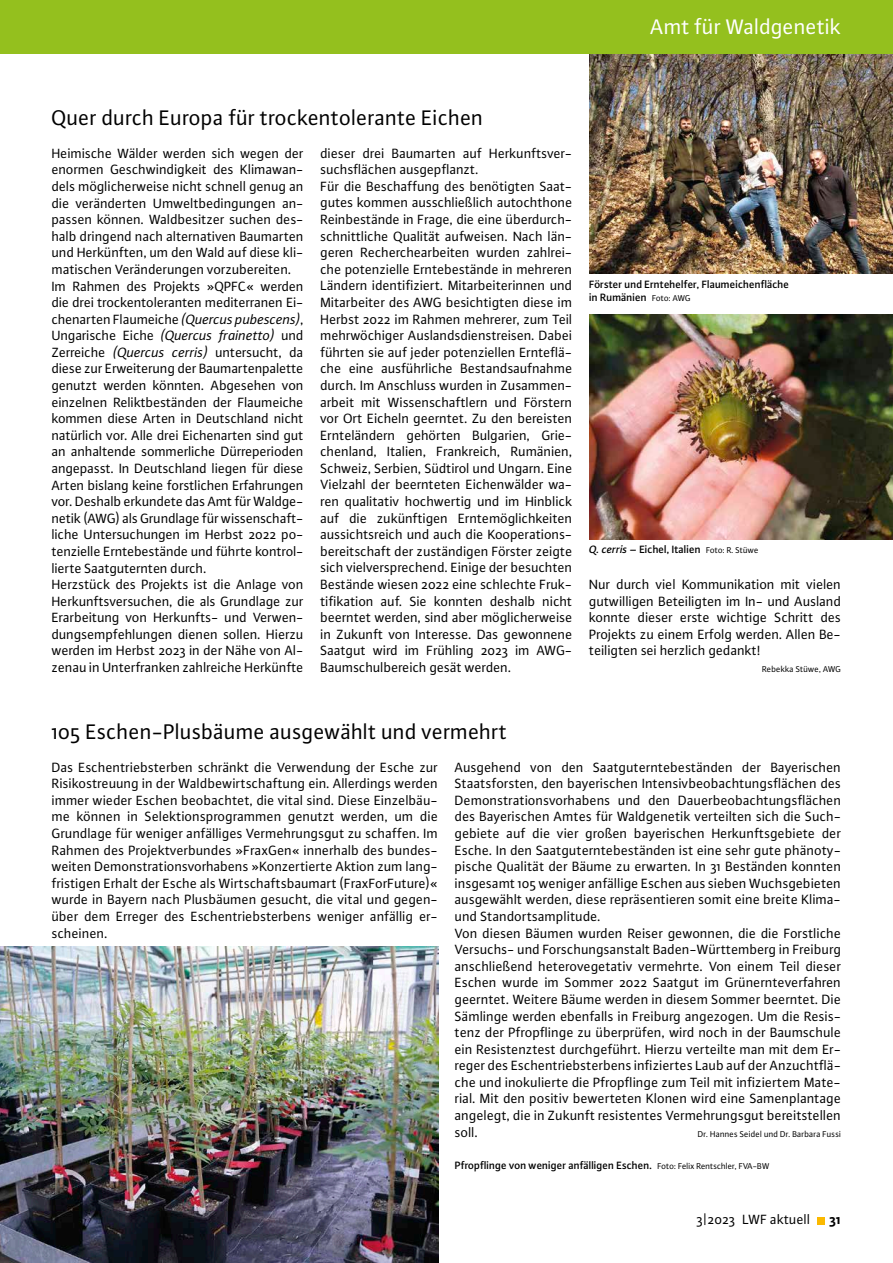
<style>
.page{position:relative;width:893px;height:1263px;background:#fff}
.page>*{position:absolute;margin:0;border:0;box-sizing:border-box;transform-origin:0 0}
.t1{font:22.5px "Plus Sans Pro";color:#000}
.t2{font:22.5px "Plus Sans Pro";letter-spacing:-.005em;color:#fff}
.t3{font:14.25px/16.6px "Plus Sans Pro";letter-spacing:-.005em;color:#000}
.t4{font:700 14.25px "Plus Sans Pro";color:#000}
.t5{font:500 11.25px/13.5px "Plus Sans Pro";letter-spacing:-.01em;color:#000}
.t6{font:9px "Plus Sans Pro";color:#000}
.s1{font-style:italic}
.s2{font-weight:400;font-size:9px}
</style>
<div class="page">
<img style="left:0;top:946px;width:438px;height:317px">
<img style="left:589px;top:53px;width:304px;height:221px">
<img style="left:589px;top:314px;width:304px;height:225px">
<div style="left:817px;top:1217px;width:8px;height:7px;background:#fbb900"></div>
<div style="left:0;top:0;width:893px;height:53px;background:#94c01e"></div>
<h1 class="t2" style="left:651px;top:12px;width:192px">Amt für Waldgenetik</h1>
<h1 class="t1" style="left:52px;top:102px;width:433px">Quer durch Europa für trockentolerante Eichen</h1>
<p class="t3" style="left:52px;top:144px;width:253px">Heimische Wälder werden sich wegen der enormen Geschwindigkeit des Klimawan&shy;dels möglicherweise nicht schnell genug an die veränderten Umweltbedingungen an&shy;passen können. Waldbesitzer suchen des&shy;halb dringend nach alternativen Baumarten und Herkünften, um den Wald auf diese kli&shy;matischen Veränderungen vorzubereiten.<br>Im Rahmen des Projekts »QPFC« werden die drei trockentoleranten mediterranen Ei&shy;chenarten Flaumeiche <span class="s1">(Quercus pubescens)</span>, Ungarische Eiche <span class="s1">(Quercus frainetto)</span> und Zerreiche <span class="s1">(Quercus cerris)</span> untersucht, da diese zur Erweiterung der Baumartenpalette genutzt werden könnten. Abgesehen von einzelnen Reliktbeständen der Flaumeiche kommen diese Arten in Deutschland nicht natürlich vor. Alle drei Eichenarten sind gut an anhaltende sommerliche Dürreperioden angepasst. In Deutschland liegen für diese Arten bislang keine forstlichen Erfahrungen vor. Deshalb erkundete das Amt für Waldge&shy;netik (AWG) als Grundlage für wissenschaft&shy;liche Untersuchungen im Herbst 2022 po&shy;tenzielle Erntebestände und führte kontrol&shy;lierte Saatguternten durch.<br>Herzstück des Projekts ist die Anlage von Herkunftsversuchen, die als Grundlage zur Erarbeitung von Herkunfts- und Verwen&shy;dungsempfehlungen dienen sollen. Hierzu werden im Herbst 2023 in der Nähe von Al&shy;zenau in Unterfranken zahlreiche Herkünfte</p>
<p class="t3" style="left:320px;top:144px;width:253px">dieser drei Baumarten auf Herkunftsver&shy;suchsflächen ausgepflanzt.<br>Für die Beschaffung des benötigten Saat&shy;gutes kommen ausschließlich autochthone Reinbestände in Frage, die eine überdurch&shy;schnittliche Qualität aufweisen. Nach län&shy;geren Recherchearbeiten wurden zahlrei&shy;che potenzielle Erntebestände in mehreren Ländern identifiziert. Mitarbeiterinnen und Mitarbeiter des AWG besichtigten diese im Herbst 2022 im Rahmen mehrerer, zum Teil mehrwöchiger Auslandsdienstreisen. Dabei führten sie auf jeder potenziellen Ernteflä&shy;che eine ausführliche Bestandsaufnahme durch. Im Anschluss wurden in Zusammen&shy;arbeit mit Wissenschaftlern und Förstern vor Ort Eicheln geerntet. Zu den bereisten Ernteländern gehörten Bulgarien, Grie&shy;chenland, Italien, Frankreich, Rumänien, Schweiz, Serbien, Südtirol und Ungarn. Eine Vielzahl der beernteten Eichenwälder wa&shy;ren qualitativ hochwertig und im Hinblick auf die zukünftigen Erntemöglichkeiten aussichtsreich und auch die Kooperations&shy;bereitschaft der zuständigen Förster zeigte sich vielversprechend. Einige der besuchten Bestände wiesen 2022 eine schlechte Fruk&shy;tifikation auf. Sie konnten deshalb nicht beerntet werden, sind aber möglicherweise in Zukunft von Interesse. Das gewonnene Saatgut wird im Frühling 2023 im AWG-Baumschulbereich gesät werden.</p>
<p class="t5" style="left:589px;top:277px;width:201px">Förster und Erntehelfer, Flaumeichenfläche in Rumänien <span class="s2">Foto: AWG</span></p>
<p class="t5" style="left:589px;top:542px;width:171px"><span class="s1">Q. cerris –</span> Eichel, Italien <span class="s2">Foto: R. Stüwe</span></p>
<p class="t3" style="left:589px;top:575px;width:253px;text-align:justify">Nur durch viel Kommunikation mit vielen gutwilligen Beteiligten im In- und Ausland konnte dieser erste wichtige Schritt des Projekts zu einem Erfolg werden. Allen Be&shy;teiligten sei herzlich gedankt!</p>
<p class="t6" style="left:762px;top:663px;width:81px">Rebekka Stüwe, AWG</p>
<h1 class="t1" style="left:52px;top:716px;width:457px">105 Eschen-Plusbäume ausgewählt und vermehrt</h1>
<p class="t3" style="left:52px;top:758px;width:388px">Das Eschentriebsterben schränkt die Verwendung der Esche zur Risikostreuung in der Waldbewirtschaftung ein. Allerdings werden immer wieder Eschen beobachtet, die vital sind. Diese Einzelbäu&shy;me können in Selektionsprogrammen genutzt werden, um die Grundlage für weniger anfälliges Vermehrungsgut zu schaffen. Im Rahmen des Projektverbundes »FraxGen« innerhalb des bundes&shy;weiten Demonstrationsvorhabens »Konzertierte Aktion zum lang&shy;fristigen Erhalt der Esche als Wirtschaftsbaumart (FraxForFuture)« wurde in Bayern nach Plusbäumen gesucht, die vital und gegen&shy;über dem Erreger des Eschentriebsterbens weniger anfällig er&shy;scheinen.</p>
<p class="t3" style="left:455px;top:758px;width:388px">Ausgehend von den Saatguterntebeständen der Bayerischen Staatsforsten, den bayerischen Intensivbeobachtungsflächen des Demonstrationsvorhabens und den Dauerbeobachtungsflächen des Bayerischen Amtes für Waldgenetik verteilten sich die Such&shy;gebiete auf die vier großen bayerischen Herkunftsgebiete der Esche. In den Saatguterntebeständen ist eine sehr gute phänoty&shy;pische Qualität der Bäume zu erwarten. In 31 Beständen konnten insgesamt 105 weniger anfällige Eschen aus sieben Wuchsgebieten ausgewählt werden, diese repräsentieren somit eine breite Klima&shy;und Standortsamplitude.<br>Von diesen Bäumen wurden Reiser gewonnen, die die Forstliche Versuchs- und Forschungsanstalt Baden-Württemberg in Freiburg anschließend heterovegetativ vermehrte. Von einem Teil dieser Eschen wurde im Sommer 2022 Saatgut im Grünernteverfahren geerntet. Weitere Bäume werden in diesem Sommer beerntet. Die Sämlinge werden ebenfalls in Freiburg angezogen. Um die Resis&shy;tenz der Pfropflinge zu überprüfen, wird noch in der Baumschule ein Resistenztest durchgeführt. Hierzu verteilte man mit dem Er&shy;reger des Eschentriebsterbens infiziertes Laub auf der Anzuchtflä&shy;che und inokulierte die Pfropflinge zum Teil mit infiziertem Mate&shy;rial. Mit den positiv bewerteten Klonen wird eine Samenplantage angelegt, die in Zukunft resistentes Vermehrungsgut bereitstellen soll.</p>
<p class="t6" style="left:698px;top:1128px;width:145px">Dr. Hannes Seidel und Dr. Barbara Fussi</p>
<p class="t5" style="left:455px;top:1158px;width:316px">Pfropflinge von weniger anfälligen Eschen. <span class="s2">Foto: Felix Rentschler, FVA-BW</span></p>
<p class="t3" style="left:697px;top:1210px;width:115px">3|2023 LWF aktuell</p>
<p class="t4" style="left:830px;top:1209px;width:13px">31</p>
</div>
